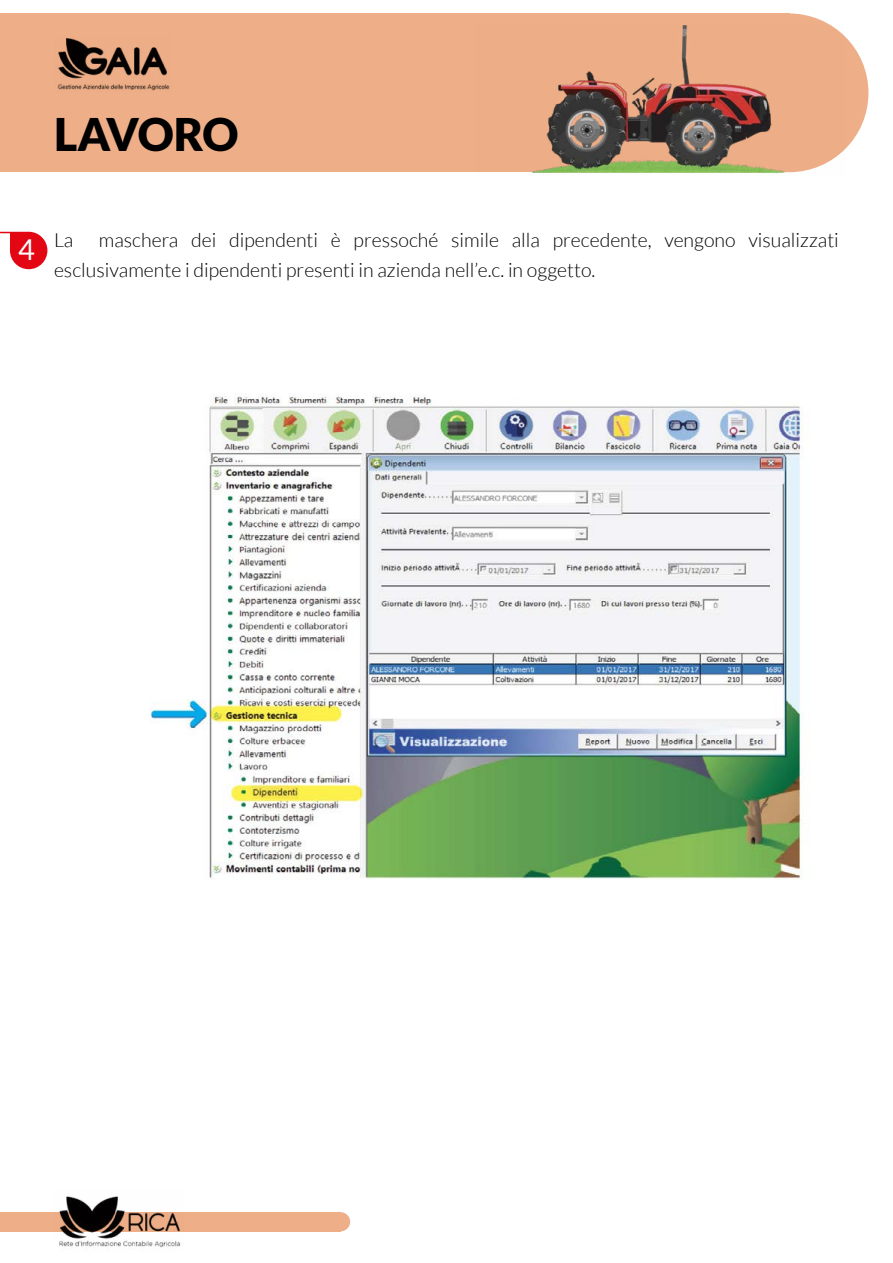
<style>
.page{position:relative;width:893px;height:1263px;background:#fff}
.page>*{position:absolute;margin:0;border:0;box-sizing:border-box;transform-origin:0 0}
.t1{font:900 45px "Lato";letter-spacing:-.025em;color:#000}
.t2{font:28.8px "Lato";color:#fff}
.t3{font:300 19.5px/30px "Lato";color:#000}
</style>
<div class="page">
<div style="left:0;top:1212px;width:341px;height:19px;background:#eeaf88"></div>
<img style="left:54px;top:1196px;width:130px;height:54px">
<div style="left:331px;top:1212px;width:19px;height:19px;background:#eeaf88;border-radius:50%"></div>
<div style="left:0;top:13px;width:789px;height:159px;background:#eeaf88"></div>
<div style="left:710px;top:13px;width:158px;height:159px;background:#eeaf88;border-radius:50%"></div>
<img style="left:531px;top:26px;width:314px;height:147px">
<img style="left:57px;top:38px;width:113px;height:53px">
<img style="left:150px;top:394px;width:659px;height:486px">
<svg style="left:0;top:232px;width:47px;height:37px"></svg>
<h1 class="t1" style="left:54px;top:109px;width:186px">LAVORO</h1>
<h2 class="t2" style="left:18px;top:233px;width:18px">4</h2>
<p class="t3" style="left:54px;top:226px;width:786px;text-indent:45px">maschera dei dipendenti è pressoché simile alla precedente, vengono visualizzati esclusivamente i dipendenti presenti in azienda nell’e.c. in oggetto.</p>
<p class="t3" style="left:54px;top:226px;width:21px">La</p>
</div>
